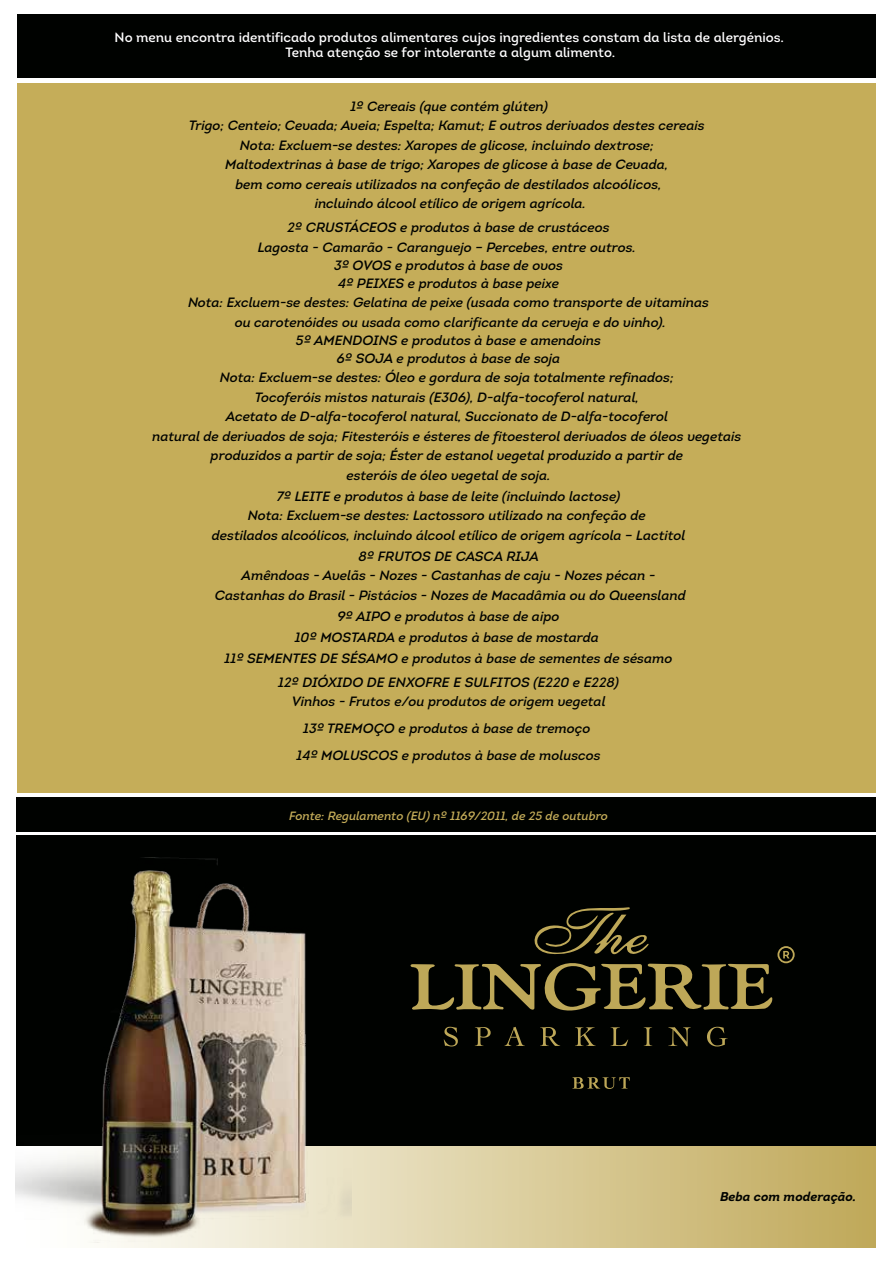
<style>
.page{position:relative;width:893px;height:1263px;background:#fff}
.page>*{position:absolute;margin:0;border:0;box-sizing:border-box;transform-origin:0 0}
.t1{font:italic 13.5px/19.5px "Intro";color:#000200;text-align:center}
.t2{font:13.5px/15px "Intro Regular Alt";color:#fff;text-align:center}
.t3{font:italic 700 12.75px "Intro";color:#000200}
.t4{font:italic 12px "Intro";color:#c5ad59}
</style>
<div class="page">
<div style="left:16px;top:1042px;width:859px;height:206px;background:linear-gradient(to right,#fff,#c1a959)"></div>
<div style="left:16px;top:835px;width:859px;height:311px;background:#000200"></div>
<div style="left:16px;top:797px;width:859px;height:34px;background:#000200"></div>
<div style="left:17px;top:83px;width:858px;height:709px;background:#c5ad59"></div>
<div style="left:17px;top:15px;width:858px;height:63px;background:#000200"></div>
<img style="left:16px;top:858px;width:336px;height:385px">
<svg style="left:410px;top:907px;width:384px;height:104px"></svg>
<svg style="left:443px;top:1027px;width:15px;height:20px"></svg>
<svg style="left:475px;top:1027px;width:15px;height:19px"></svg>
<svg style="left:504px;top:1027px;width:20px;height:19px"></svg>
<svg style="left:540px;top:1027px;width:20px;height:19px"></svg>
<svg style="left:575px;top:1027px;width:20px;height:19px"></svg>
<svg style="left:610px;top:1027px;width:18px;height:19px"></svg>
<svg style="left:643px;top:1027px;width:9px;height:19px"></svg>
<svg style="left:668px;top:1027px;width:22px;height:19px"></svg>
<svg style="left:707px;top:1027px;width:20px;height:20px"></svg>
<svg style="left:572px;top:1077px;width:58px;height:12px"></svg>
<p class="t2" style="left:115px;top:30px;width:671px">No menu encontra identificado produtos alimentares cujos ingredientes constam da lista de alergénios.<br>Tenha atenção se for intolerante a algum alimento.</p>
<p class="t1" style="left:189px;top:96px;width:517px">1º Cereais (que contém glúten)<br>Trigo; Centeio; Cevada; Aveia; Espelta; Kamut; E outros derivados destes cereais Nota: Excluem-se destes: Xaropes de glicose, incluindo dextrose;<br>Maltodextrinas à base de trigo; Xaropes de glicose à base de Cevada,<br>bem como cereais utilizados na confeção de destilados alcoólicos,<br>incluindo álcool etílico de origem agrícola.</p>
<p class="t1" style="left:258px;top:218px;width:380px">2º CRUSTÁCEOS e produtos à base de crustáceos<br>Lagosta - Camarão - Caranguejo – Percebes, entre outros.</p>
<p class="t1" style="left:334px;top:256px;width:230px;line-height:18px">3º OVOS e produtos à base de ovos<br>4º PEIXES e produtos à base peixe</p>
<p class="t1" style="left:188px;top:293px;width:522px">Nota: Excluem-se destes: Gelatina de peixe (usada como transporte de vitaminas ou carotenóides ou usada como clarificante da cerveja e do vinho).</p>
<p class="t1" style="left:296px;top:331px;width:306px;line-height:18px">5º AMENDOINS e produtos à base e amendoins<br>6º SOJA e produtos à base de soja</p>
<p class="t1" style="left:152px;top:368px;width:590px">Nota: Excluem-se destes: Óleo e gordura de soja totalmente refinados;<br>Tocoferóis mistos naturais (E306), D-alfa-tocoferol natural,<br>Acetato de D-alfa-tocoferol natural, Succionato de D-alfa-tocoferol<br>natural de derivados de soja; Fitesteróis e ésteres de fitoesterol derivados de óleos vegetais produzidos a partir de soja; Éster de estanol vegetal produzido a partir de<br>esteróis de óleo vegetal de soja.</p>
<p class="t1" style="left:212px;top:486px;width:475px">7º LEITE e produtos à base de leite (incluindo lactose)<br>Nota: Excluem-se destes: Lactossoro utilizado na confeção de<br>destilados alcoólicos, incluindo álcool etílico de origem agrícola – Lactitol</p>
<p class="t1" style="left:215px;top:546px;width:472px">8º FRUTOS DE CASCA RIJA<br>Amêndoas - Avelãs - Nozes - Castanhas de caju - Nozes pécan -<br>Castanhas do Brasil - Pistácios - Nozes de Macadâmia ou do Queensland</p>
<p class="t1" style="left:224px;top:605px;width:449px;line-height:21px">9º AIPO e produtos à base de aipo<br>10º MOSTARDA e produtos à base de mostarda<br>11º SEMENTES DE SÉSAMO e produtos à base de sementes de sésamo</p>
<p class="t1" style="left:278px;top:672px;width:342px">12º DIÓXIDO DE ENXOFRE E SULFITOS (E220 e E228)<br>Vinhos - Frutos e/ou produtos de origem vegetal</p>
<p class="t1" style="left:296px;top:715px;width:305px;line-height:27px">13º TREMOÇO e produtos à base de tremoço<br>14º MOLUSCOS e produtos à base de moluscos</p>
<p class="t4" style="left:289px;top:809px;width:320px">Fonte: Regulamento (EU) nº 1169/2011, de 25 de outubro</p>
<p class="t3" style="left:720px;top:1189px;width:138px">Beba com moderação.</p>
</div>
